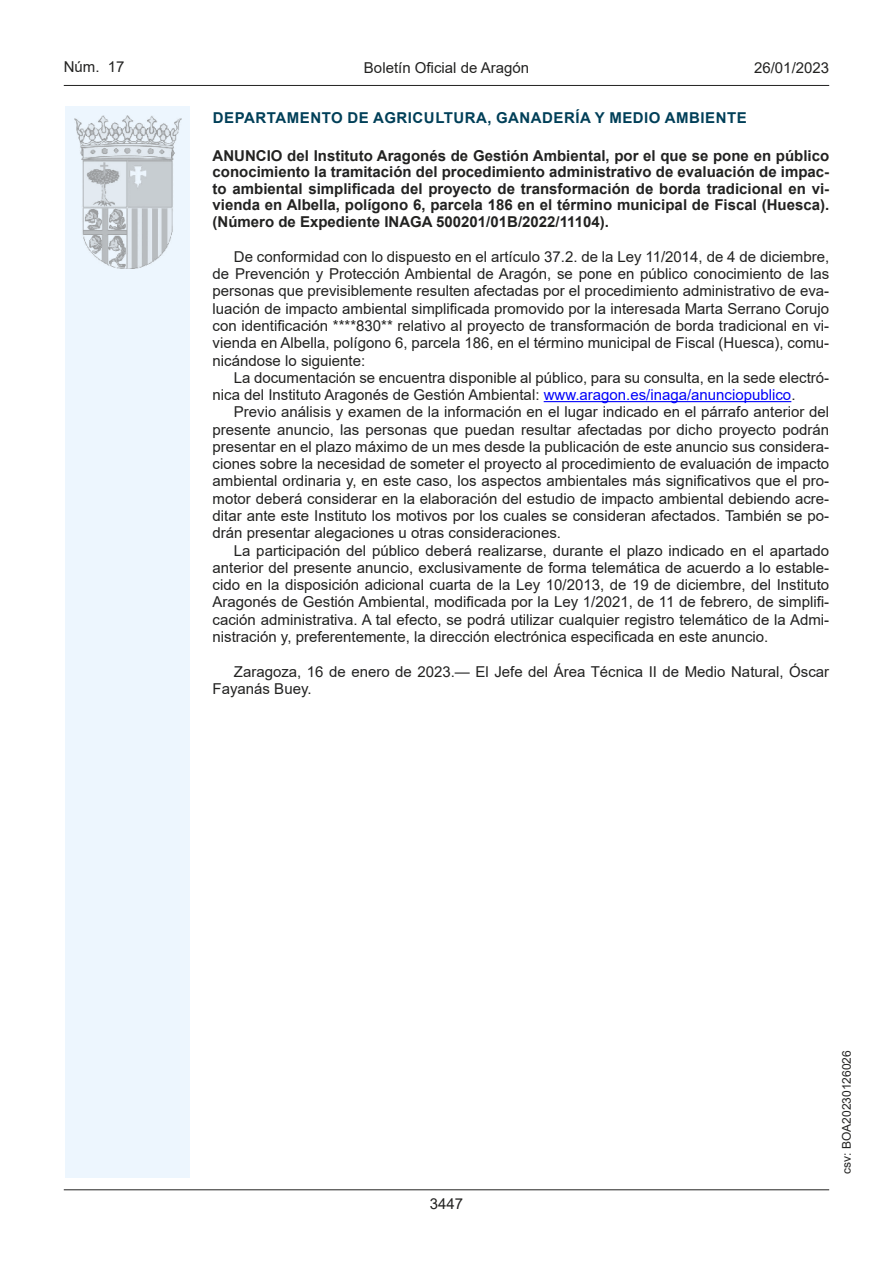
<style>
.page{position:relative;width:893px;height:1263px;background:#fff}
.page>*{position:absolute;margin:0;border:0;box-sizing:border-box;transform-origin:0 0}
.inicio_de_parrafo{font:15px/17.2px "Arial";color:#222221;text-align:justify}
.Titulo_text{font:15px/16.5px "Arial Bold MT2";color:#222221;text-align:justify}
.emisor_text{font:15px "Arial Bold MT2";letter-spacing:.035em;color:#003f58}
.estilo_head-c{font:15px "Arial";color:#222221}
.estilo_head-d{font:15px "Arial MT2";color:#222221}
.estilo_head-i{font:15px "Arial MT2";color:#222221}
.numero_pagina{font:15px "Arial MT2";color:#222221}
.estilo_head-i-2{font:12px "Arial MT2";color:#222221}
.s1{font-family:"Arial";font-weight:700}
.s2{color:#0000fa}
.s3{font-family:"Arial MT2"}
</style>
<div class="page">
<hr style="left:64px;top:1189px;width:765px;height:1px;background:#222221">
<hr style="left:64px;top:85px;width:765px;height:1px;background:#222221">
<div style="left:65px;top:106px;width:125px;height:1072px;background:#edf6fe"></div>
<img style="left:75px;top:115px;width:106px;height:153px">
<hr style="left:544px;top:401px;width:247px;height:1px;background:#0000fa">
<p class="estilo_head-i" style="left:64px;top:57px;width:62px">Núm. 17</p>
<p class="estilo_head-c" style="left:364px;top:57px;width:167px">Boletín Oficial de Aragón</p>
<p class="estilo_head-d" style="left:754px;top:57px;width:77px">26/01/2023</p>
<h5 class="emisor_text" style="left:213px;top:107px;width:535px">DEPARTAMENTO DE AGRICULTURA, GANADERÍA Y MEDIO AMBIENTE</h5>
<p class="Titulo_text" style="left:213px;top:147px;width:618px">ANUNCIO del Instituto Aragonés de Gestión Ambiental, por el que se pone en público conocimiento la tramitación del procedimiento administrativo de evaluación de impac&shy;<span class="s1">to ambiental simplificada del proyecto de transformación de borda tradicional en vi&shy;</span>vienda en Albella, polígono 6, parcela 186 en el término municipal de Fiscal (Huesca). (Número de Expediente INAGA 500201/01B/2022/11104).</p>
<p class="inicio_de_parrafo" style="left:213px;top:248px;width:618px;text-indent:21px">De conformidad con lo dispuesto en el artículo 37.2. de la Ley 11/2014, de 4 de diciembre, de Prevención y Protección Ambiental de Aragón, se pone en público conocimiento de las personas que previsiblemente resulten afectadas por el procedimiento administrativo de eva&shy;luación de impacto ambiental simplificada promovido por la interesada Marta Serrano Corujo con identificación ****830** relativo al proyecto de transformación de borda tradicional en vi&shy;vienda en Albella, polígono 6, parcela 186, en el término municipal de Fiscal (Huesca), comu&shy;nicándose lo siguiente:</p>
<p class="inicio_de_parrafo" style="left:213px;top:369px;width:618px;text-indent:21px">La documentación se encuentra disponible al público, para su consulta, en la sede electró&shy;nica del Instituto Aragonés de Gestión Ambiental: <span class="s2">www.aragon.es/inaga/anunciopublico</span><span class="s3">.</span></p>
<p class="inicio_de_parrafo" style="left:213px;top:403px;width:618px;text-indent:21px">Previo análisis y examen de la información en el lugar indicado en el párrafo anterior del presente anuncio, las personas que puedan resultar afectadas por dicho proyecto podrán presentar en el plazo máximo de un mes desde la publicación de este anuncio sus considera&shy;ciones sobre la necesidad de someter el proyecto al procedimiento de evaluación de impacto ambiental ordinaria y, en este caso, los aspectos ambientales más significativos que el pro&shy;motor deberá considerar en la elaboración del estudio de impacto ambiental debiendo acre&shy;ditar ante este Instituto los motivos por los cuales se consideran afectados. También se po&shy;drán presentar alegaciones u otras consideraciones.</p>
<p class="inicio_de_parrafo" style="left:213px;top:542px;width:618px;text-indent:21px">La participación del público deberá realizarse, durante el plazo indicado en el apartado anterior del presente anuncio, exclusivamente de forma telemática de acuerdo a lo estable&shy;cido en la disposición adicional cuarta de la Ley 10/2013, de 19 de diciembre, del Instituto Aragonés de Gestión Ambiental, modificada por la Ley 1/2021, de 11 de febrero, de simplifi&shy;cación administrativa. A tal efecto, se podrá utilizar cualquier registro telemático de la Admi&shy;nistración y, preferentemente, la dirección electrónica especificada en este anuncio.</p>
<p class="inicio_de_parrafo" style="left:213px;top:662px;width:618px;text-indent:21px">Zaragoza, 16 de enero de 2023.— El Jefe del Área Técnica II de Medio Natural, Óscar<br>Fayanás Buey.</p>
<p class="numero_pagina" style="left:430px;top:1193px;width:35px">3447</p>
<p class="estilo_head-i-2" style="left:838px;top:1174px;width:125px;rotate:-90deg">csv: BOA20230126026</p>
</div>
